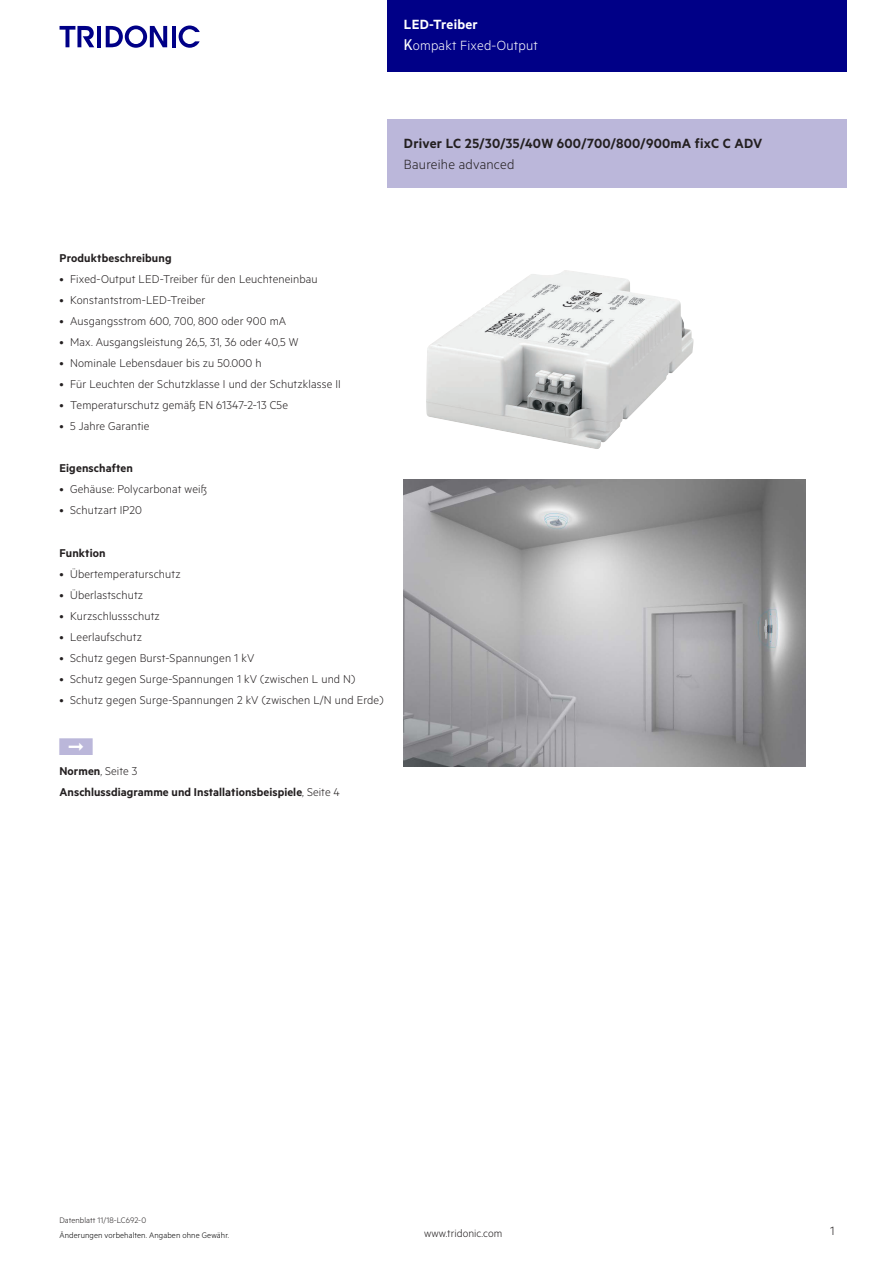
<style>
.page{position:relative;width:893px;height:1263px;background:#fff}
.page>*{position:absolute;margin:0;border:0;box-sizing:border-box;transform-origin:0 0}
.t1{font:15px "Tridonic Metric Print Semi";letter-spacing:.015em;color:#231f20}
.t2{font:15px "Tridonic Metric Print Light";letter-spacing:.015em;color:#fff}
.t3{font:15px "Tridonic Metric Print Light";letter-spacing:.015em;color:#231f20}
.t4{font:15px "Tridonic Metric Print Semi";letter-spacing:.015em;color:#fff}
.t5{font:13.5px "Tridonic Metric Print Light";color:#231f20}
.t6{font:12.75px "Tridonic Metric Print Light";letter-spacing:.01em;color:#231f20}
.t7{font:12.75px "Tridonic Metric Print Semi";letter-spacing:.005em;color:#231f20}
.t8{font:12px "Tridonic Metric Print Light";letter-spacing:.005em;color:#231f20}
.t9{font:9px "Tridonic Metric Print Light";letter-spacing:.01em;color:#000}
.t10{font:9px "Tridonic Metric Print Light";letter-spacing:.005em;color:#231f20}
.s1{font-family:"Trebuchet MS"}
.s2{font-family:"Tridonic Metric Print Semi"}
.s3{font-family:"Tridonic Metric Print Light"}
</style>
<div class="page">
<div style="left:387px;top:0;width:459px;height:72px;background:#000087"></div>
<hr style="left:97px;top:26px;width:4px;height:21px;background:#000087">
<svg style="left:106px;top:26px;width:61px;height:22px"></svg>
<hr style="left:172px;top:26px;width:3px;height:21px;background:#000087">
<svg style="left:179px;top:26px;width:21px;height:22px"></svg>
<svg style="left:60px;top:26px;width:34px;height:21px"></svg>
<div style="left:387px;top:119px;width:459px;height:68px;background:#bbb7da"></div>
<img style="left:426px;top:270px;width:268px;height:179px">
<img style="left:404px;top:480px;width:402px;height:286px">
<p class="t4" style="left:404px;top:15px;width:75px">LED-Treiber</p>
<p class="t2" style="left:404px;top:37px;width:135px"><span class="s1">K</span>ompakt Fixed-Output</p>
<p class="t1" style="left:404px;top:134px;width:360px">Driver LC 25/30/35/40W 600/700/800/900mA fixC C ADV</p>
<p class="t3" style="left:404px;top:156px;width:112px">Baureihe advanced</p>
<p class="t7" style="left:60px;top:250px;width:114px">Produktbeschreibung</p>
<p class="t6" style="left:60px;top:271px;width:260px">• Fixed-Output LED-Treiber für den Leuchteneinbau</p>
<p class="t6" style="left:60px;top:292px;width:147px">• Konstantstrom-LED-Treiber</p>
<p class="t6" style="left:60px;top:313px;width:228px">• Ausgangsstrom 600, 700, 800 oder 900 mA</p>
<p class="t6" style="left:60px;top:334px;width:241px">• Max. Ausgangsleistung 26,5, 31, 36 oder 40,5 W</p>
<p class="t6" style="left:60px;top:355px;width:203px">• Nominale Lebensdauer bis zu 50.000 h</p>
<p class="t6" style="left:60px;top:376px;width:283px">• Für Leuchten der Schutzklasse I und der Schutzklasse II</p>
<p class="t6" style="left:60px;top:397px;width:230px">• Temperaturschutz gemäß EN 61347-2-13 C5e</p>
<p class="t6" style="left:60px;top:418px;width:92px">• 5 Jahre Garantie</p>
<p class="t7" style="left:60px;top:460px;width:75px">Eigenschaften</p>
<p class="t6" style="left:60px;top:482px;width:149px">• Gehäuse: Polycarbonat weiß</p>
<p class="t6" style="left:60px;top:503px;width:84px">• Schutzart IP20</p>
<p class="t7" style="left:60px;top:545px;width:48px">Funktion</p>
<p class="t6" style="left:60px;top:566px;width:123px">• Übertemperaturschutz</p>
<p class="t6" style="left:60px;top:587px;width:85px">• Überlastschutz</p>
<p class="t6" style="left:60px;top:608px;width:102px">• Kurzschlussschutz</p>
<p class="t6" style="left:60px;top:629px;width:84px">• Leerlaufschutz</p>
<p class="t6" style="left:60px;top:650px;width:196px">• Schutz gegen Burst-Spannungen 1 kV</p>
<p class="t6" style="left:60px;top:671px;width:297px">• Schutz gegen Surge-Spannungen 1 kV (zwischen L und N)</p>
<p class="t6" style="left:60px;top:693px;width:325px">• Schutz gegen Surge-Spannungen 2 kV (zwischen L/N und Erde)</p>
<p class="t6" style="left:60px;top:764px;width:79px"><span class="s2">Normen</span>, Seite 3</p>
<p class="t7" style="left:60px;top:785px;width:282px">Anschlussdiagramme und Installationsbeispiele<span class="s3">, Seite 4</span></p>
<p class="t10" style="left:60px;top:1215px;width:88px">Datenblatt 11/18-LC692-0</p>
<p class="t9" style="left:60px;top:1229px;width:171px">Änderungen vorbehalten. Angaben ohne Gewähr.</p>
<p class="t8" style="left:424px;top:1227px;width:80px">www.tridonic.com</p>
<p class="t5" style="left:830px;top:1223px;width:6px">1</p>
</div>
